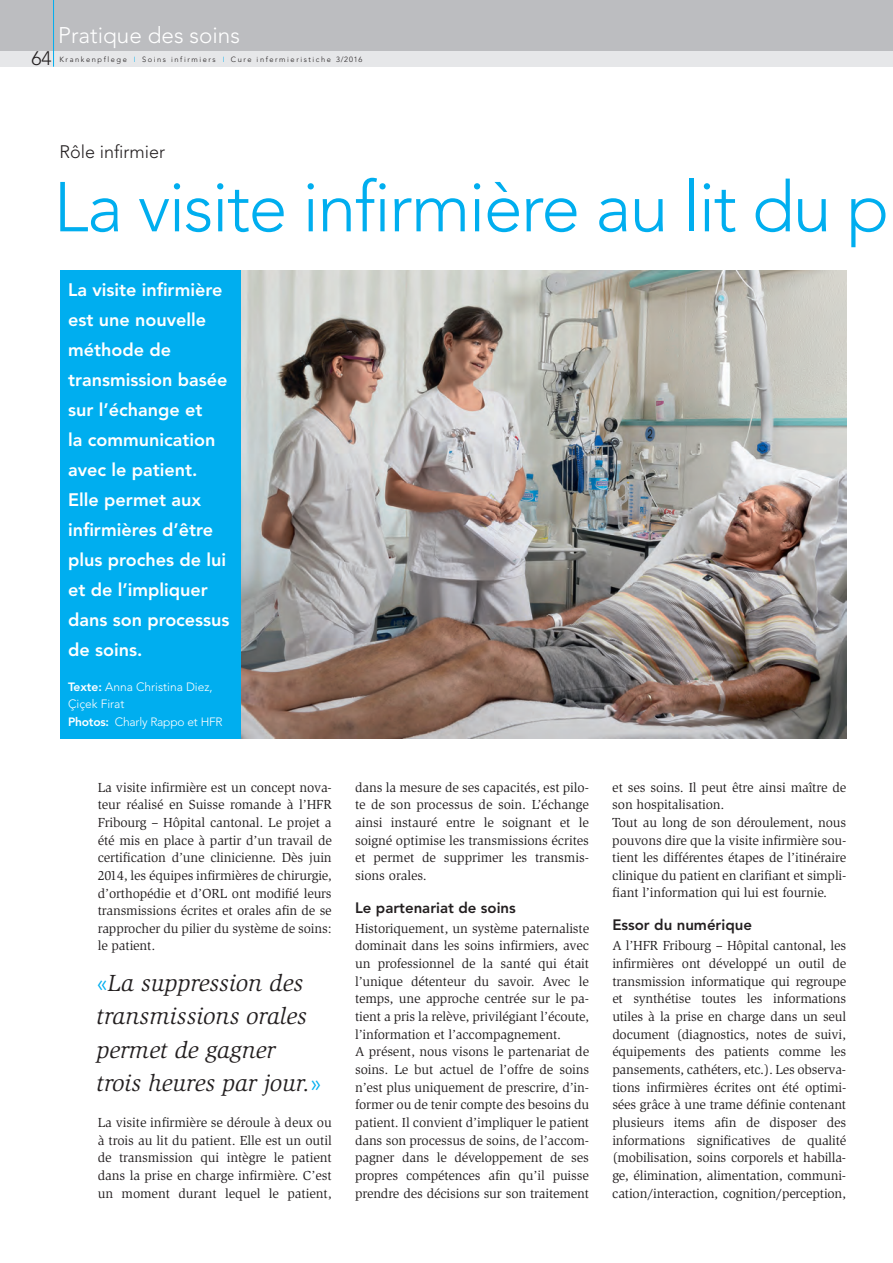
<style>
.page{position:relative;width:893px;height:1263px;background:#fff}
.page>*{position:absolute;margin:0;border:0;box-sizing:border-box;transform-origin:0 0}
.t1{font:300 69.75px "Avenir";letter-spacing:-.025em;color:#00aeef}
.t2{font:italic 24px/33px "Slimbach";color:#231f20}
.t3{font:300 22.5px "Avenir";color:#fff}
.t4{font:300 19.5px "Avenir";color:#231f20}
.t5{font:800 18px/30px "Avenir";color:#fff}
.t6{font:300 18px "Avenir";color:#231f20}
.t7{font:800 15px "Avenir";color:#231f20}
.t8{font:13.5px/17.7px "Slimbach";letter-spacing:-.01em;color:#231f20;text-align:justify}
.t9{font:300 12px/17.7px "Avenir";color:#fff}
.t10{font:300 7.5px "Avenir";letter-spacing:.21em;color:#231f20}
.s1{color:#00aeef}
.s2{font-weight:800}
.s3{font-family:"Avenir";font-weight:300;font-style:normal;color:#00aeef}
</style>
<div class="page">
<img style="left:241px;top:270px;width:605px;height:469px">
<div style="left:0;top:51px;width:893px;height:16px;background:#e6e7e9"></div>
<div style="left:0;top:0;width:893px;height:51px;background:#bcbdc0"></div>
<hr style="left:53px;top:0;width:1px;height:67px;background:#00aeef">
<div style="left:60px;top:270px;width:181px;height:469px;background:#00aeef"></div>
<h3 class="t4" style="left:31px;top:51px;width:22px">64</h3>
<h3 class="t3" style="left:58px;top:26px;width:183px">Pratique des soins</h3>
<p class="t10" style="left:60px;top:56px;width:304px">Krankenpflege <span class="s1">I</span> Soins infirmiers <span class="s1">I</span> Cure infermieristiche 3/2016</p>
<h3 class="t6" style="left:60px;top:145px;width:107px">Rôle infirmier</h3>
<h1 class="t1" style="left:54px;top:179px;width:837px">La visite infirmière au lit du p</h1>
<h3 class="t5" style="left:68px;top:276px;width:163px">La visite infirmière est une nouvelle méthode de transmission basée sur l’échange et<br>la communication avec le patient.<br>Elle permet aux infirmières d’être plus proches de lui et de l’impliquer dans son processus de soins.</h3>
<p class="t9" style="left:68px;top:679px;width:156px"><span class="s2">Texte:</span> Anna Christina Diez,<br>Çiçek Firat<br><span class="s2">Photos:</span> Charly Rappo et HFR</p>
<p class="t8" style="left:98px;top:779px;width:236px">La visite infirmière est un concept nova&shy;teur réalisé en Suisse romande à l’HFR Fribourg – Hôpital cantonal. Le projet a été mis en place à partir d’un travail de certification d’une clinicienne. Dès juin 2014, les équipes infirmières de chirurgie, d’orthopédie et d’ORL ont modifié leurs transmissions écrites et orales afin de se rapprocher du pilier du système de soins: le patient.</p>
<h2 class="t2" style="left:96px;top:969px;width:227px"><span class="s3">«</span>La suppression des transmissions orales permet de gagner trois heures par jour.<span class="s3">»</span></h2>
<p class="t8" style="left:98px;top:1114px;width:236px">La visite infirmière se déroule à deux ou à trois au lit du patient. Elle est un outil de transmission qui intègre le patient dans la prise en charge infirmière. C’est un moment durant lequel le patient,</p>
<p class="t8" style="left:355px;top:779px;width:236px">dans la mesure de ses capacités, est pilo&shy;te de son processus de soin. L’échange ainsi instauré entre le soignant et le soigné optimise les transmissions écrites et permet de supprimer les transmis&shy;sions orales.</p>
<p class="t7" style="left:355px;top:901px;width:162px">Le partenariat de soins</p>
<p class="t8" style="left:355px;top:920px;width:236px;text-align:left">Historiquement, un système paternaliste dominait dans les soins infirmiers, avec un professionnel de la santé qui était l’unique détenteur du savoir. Avec le temps, une approche centrée sur le pa&shy;tient a pris la relève, privilégiant l’écoute, l’information et l’accompagnement.<br>A présent, nous visons le partenariat de soins. Le but actuel de l’offre de soins n’est plus uniquement de prescrire, d’in&shy;former ou de tenir compte des besoins du patient. Il convient d’impliquer le patient dans son processus de soins, de l’accom&shy;pagner dans le développement de ses propres compétences afin qu’il puisse prendre des décisions sur son traitement</p>
<p class="t8" style="left:612px;top:779px;width:236px;text-align:left">et ses soins. Il peut être ainsi maître de son hospitalisation.<br>Tout au long de son déroulement, nous pouvons dire que la visite infirmière sou&shy;tient les différentes étapes de l’itinéraire clinique du patient en clarifiant et simpli&shy;fiant l’information qui lui est fournie.</p>
<p class="t7" style="left:612px;top:919px;width:141px">Essor du numérique</p>
<p class="t8" style="left:612px;top:938px;width:235px">A l’HFR Fribourg – Hôpital cantonal, les infirmières ont développé un outil de transmission informatique qui regroupe et synthétise toutes les informations utiles à la prise en charge dans un seul document (diagnostics, notes de suivi, équipements des patients comme les pansements, cathéters, etc.). Les observa&shy;tions infirmières écrites ont été optimi&shy;sées grâce à une trame définie contenant plusieurs items afin de disposer des informations significatives de qualité (mobilisation, soins corporels et habilla&shy;ge, élimination, alimentation, communi&shy;cation/interaction, cognition/perception,</p>
</div>
